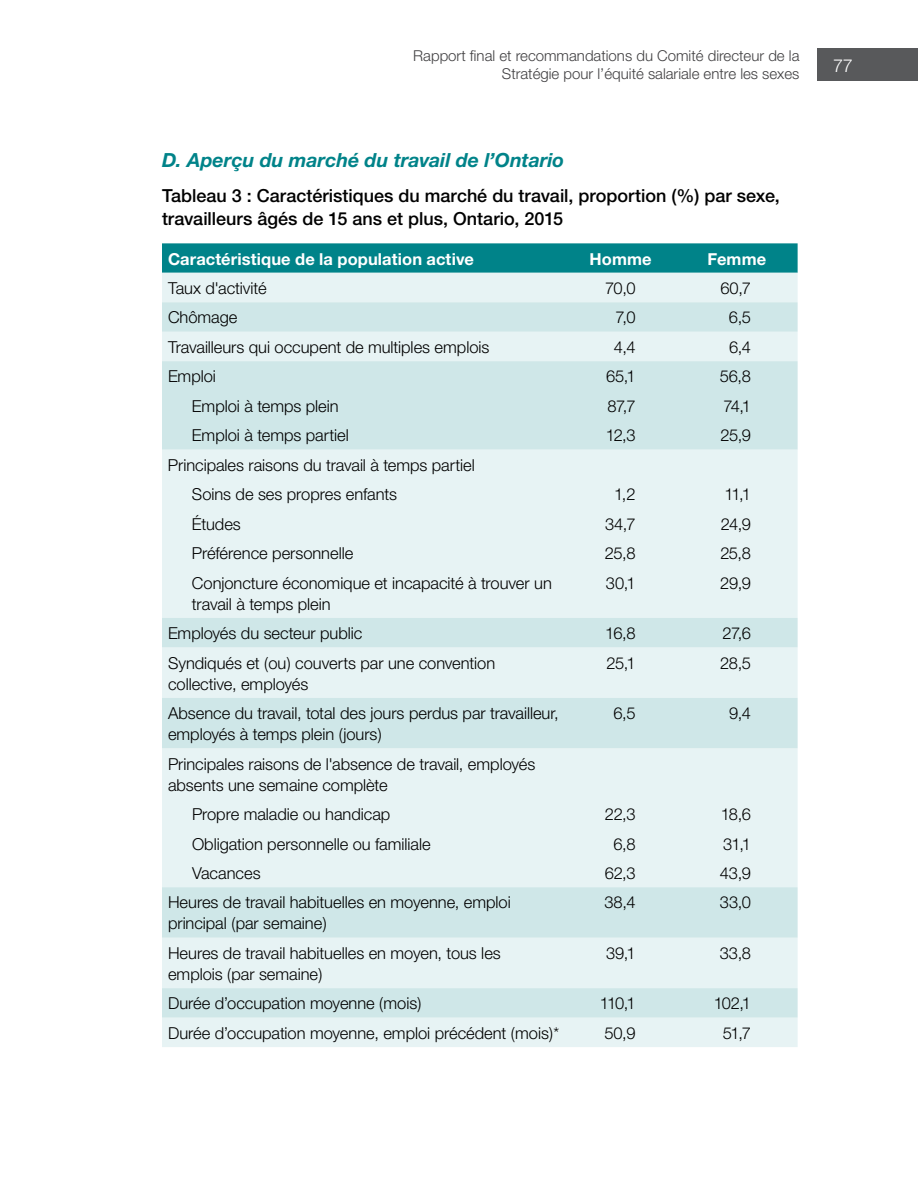
<style>
.page{position:relative;width:918px;height:1188px;background:#fff}
.page>*{position:absolute;margin:0;border:0;box-sizing:border-box;transform-origin:0 0}
.t1{font:italic 700 19.5px "Helvetica Neue";letter-spacing:-.005em;color:#008389}
.Figure_heads{font:500 18px/23.2px "Helvetica Neue";color:#000}
.t2{font:300 18px "Helvetica Neue";color:#fff}
.Table_Body{font:300 16.5px/21px "Helvetica Neue";letter-spacing:-.005em;color:#000}
.table_head{font:700 16.5px "Helvetica Neue";letter-spacing:.005em;color:#fff}
.t3{font:300 15px/18px "Helvetica Neue";color:#414042;text-align:right}
</style>
<div class="page">
<div style="left:162px;top:243px;width:636px;height:30px;background:#008389"></div>
<div style="left:162px;top:273px;width:636px;height:774px;background:#e7f3f4"></div>
<svg style="left:162px;top:302px;width:636px;height:716px;background:#ddeeef"></svg>
<div style="left:818px;top:48px;width:100px;height:33px;background:#58595b"></div>
<p class="t3" style="left:413px;top:47px;width:388px">Rapport final et recommandations du Comité directeur de la<br>Stratégie pour l’équité salariale entre les sexes</p>
<h2 class="t1" style="left:162px;top:148px;width:404px">D. Aperçu du marché du travail de l’Ontario</h2>
<p class="Figure_heads" style="left:162px;top:184px;width:619px">Tableau 3 : Caractéristiques du marché du travail, proportion (%) par sexe, travailleurs âgés de 15 ans et plus, Ontario, 2015</p>
<p class="table_head" style="left:168px;top:248px;width:307px">Caractéristique de la population active</p>
<p class="table_head" style="left:590px;top:248px;width:63px">Homme</p>
<p class="table_head" style="left:708px;top:248px;width:60px">Femme</p>
<p class="Table_Body" style="left:168px;top:277px;width:100px">Taux d'activité</p>
<p class="Table_Body" style="left:605px;top:277px;width:32px">70,0</p>
<p class="Table_Body" style="left:720px;top:277px;width:32px">60,7</p>
<p class="Table_Body" style="left:168px;top:307px;width:71px">Chômage</p>
<p class="Table_Body" style="left:616px;top:307px;width:22px">7,0</p>
<p class="Table_Body" style="left:729px;top:307px;width:24px">6,5</p>
<p class="Table_Body" style="left:168px;top:336px;width:323px">Travailleurs qui occupent de multiples emplois</p>
<p class="Table_Body" style="left:614px;top:336px;width:23px">4,4</p>
<p class="Table_Body" style="left:729px;top:336px;width:24px">6,4</p>
<p class="Table_Body" style="left:168px;top:366px;width:49px">Emploi</p>
<p class="Table_Body" style="left:606px;top:366px;width:31px">65,1</p>
<p class="Table_Body" style="left:720px;top:366px;width:33px">56,8</p>
<p class="Table_Body" style="left:192px;top:395px;width:148px">Emploi à temps plein</p>
<p class="Table_Body" style="left:607px;top:395px;width:30px">87,7</p>
<p class="Table_Body" style="left:724px;top:395px;width:29px">74,1</p>
<p class="Table_Body" style="left:192px;top:425px;width:158px">Emploi à temps partiel</p>
<p class="Table_Body" style="left:606px;top:425px;width:31px">12,3</p>
<p class="Table_Body" style="left:720px;top:425px;width:32px">25,9</p>
<p class="Table_Body" style="left:168px;top:454px;width:308px">Principales raisons du travail à temps partiel</p>
<p class="Table_Body" style="left:192px;top:484px;width:207px">Soins de ses propres enfants</p>
<p class="Table_Body" style="left:614px;top:484px;width:23px">1,2</p>
<p class="Table_Body" style="left:724px;top:484px;width:28px">11,1</p>
<p class="Table_Body" style="left:192px;top:513px;width:50px">Études</p>
<p class="Table_Body" style="left:605px;top:513px;width:32px">34,7</p>
<p class="Table_Body" style="left:721px;top:513px;width:32px">24,9</p>
<p class="Table_Body" style="left:192px;top:543px;width:163px">Préférence personnelle</p>
<p class="Table_Body" style="left:605px;top:543px;width:32px">25,8</p>
<p class="Table_Body" style="left:720px;top:543px;width:32px">25,8</p>
<p class="Table_Body" style="left:192px;top:572px;width:361px">Conjoncture économique et incapacité à trouver un travail à temps plein</p>
<p class="Table_Body" style="left:606px;top:572px;width:31px">30,1</p>
<p class="Table_Body" style="left:720px;top:572px;width:32px">29,9</p>
<p class="Table_Body" style="left:168px;top:622px;width:196px">Employés du secteur public</p>
<p class="Table_Body" style="left:605px;top:622px;width:32px">16,8</p>
<p class="Table_Body" style="left:723px;top:622px;width:30px">27,6</p>
<p class="Table_Body" style="left:168px;top:652px;width:329px">Syndiqués et (ou) couverts par une convention collective, employés</p>
<p class="Table_Body" style="left:607px;top:652px;width:31px">25,1</p>
<p class="Table_Body" style="left:720px;top:652px;width:33px">28,5</p>
<p class="Table_Body" style="left:168px;top:702px;width:392px">Absence du travail, total des jours perdus par travailleur, employés à temps plein (jours)</p>
<p class="Table_Body" style="left:613px;top:702px;width:24px">6,5</p>
<p class="Table_Body" style="left:729px;top:702px;width:23px">9,4</p>
<p class="Table_Body" style="left:168px;top:753px;width:369px">Principales raisons de l'absence de travail, employés absents une semaine complète</p>
<p class="Table_Body" style="left:192px;top:803px;width:200px">Propre maladie ou handicap</p>
<p class="Table_Body" style="left:605px;top:803px;width:32px">22,3</p>
<p class="Table_Body" style="left:721px;top:803px;width:32px">18,6</p>
<p class="Table_Body" style="left:192px;top:833px;width:240px">Obligation personnelle ou familiale</p>
<p class="Table_Body" style="left:613px;top:833px;width:24px">6,8</p>
<p class="Table_Body" style="left:723px;top:833px;width:29px">31,1</p>
<p class="Table_Body" style="left:192px;top:862px;width:70px">Vacances</p>
<p class="Table_Body" style="left:605px;top:862px;width:32px">62,3</p>
<p class="Table_Body" style="left:720px;top:862px;width:33px">43,9</p>
<p class="Table_Body" style="left:168px;top:892px;width:344px">Heures de travail habituelles en moyenne, emploi principal (par semaine)</p>
<p class="Table_Body" style="left:604px;top:892px;width:33px">38,4</p>
<p class="Table_Body" style="left:720px;top:892px;width:33px">33,0</p>
<p class="Table_Body" style="left:168px;top:942px;width:334px">Heures de travail habituelles en moyen, tous les emplois (par semaine)</p>
<p class="Table_Body" style="left:606px;top:942px;width:31px">39,1</p>
<p class="Table_Body" style="left:720px;top:942px;width:33px">33,8</p>
<p class="Table_Body" style="left:168px;top:993px;width:255px">Durée d’occupation moyenne (mois)</p>
<p class="Table_Body" style="left:600px;top:993px;width:37px">110,1</p>
<p class="Table_Body" style="left:714px;top:993px;width:39px">102,1</p>
<p class="Table_Body" style="left:168px;top:1022px;width:393px">Durée d’occupation moyenne, emploi précédent (mois)*</p>
<p class="Table_Body" style="left:605px;top:1022px;width:33px">50,9</p>
<p class="Table_Body" style="left:723px;top:1022px;width:30px">51,7</p>
<p class="t2" style="left:833px;top:54px;width:21px">77</p>
</div>
